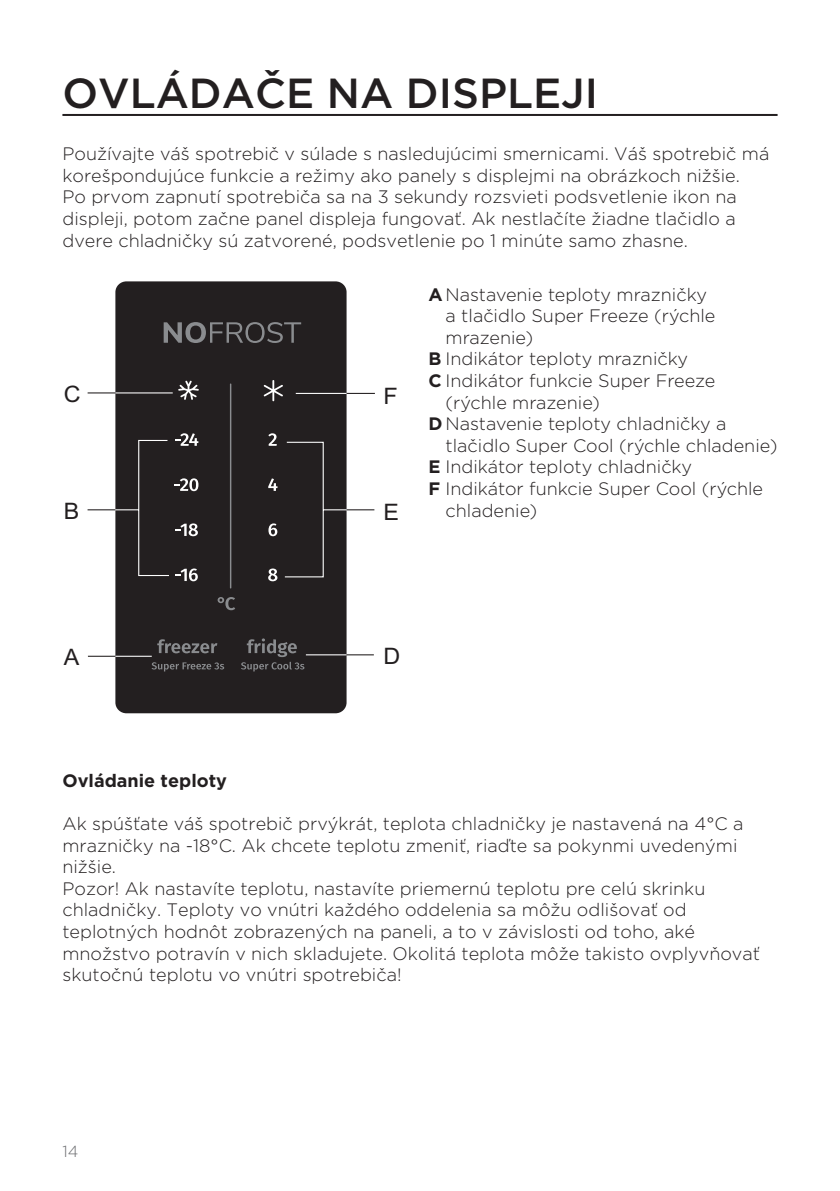
<style>
.page{position:relative;width:840px;height:1191px;background:#fff}
.page>*{position:absolute;margin:0;border:0;box-sizing:border-box;transform-origin:0 0}
.glavni_naslov{font:500 42px "Gotham";color:#231f20}
.t1{font:22.6px "Arial";color:#231f20}
.besedilo{font:300 18px/21.6px "Gotham";color:#231f20}
.seznam{font:300 18px/21.6px "Gotham";color:#231f20}
.besedilo-2{font:700 18px "Gotham";color:#231f20}
.t2{font:300 16px "Gotham";color:#6c6d70}
.s1{font-weight:700}
</style>
<div class="page">
<hr style="left:62px;top:114px;width:715px;height:2px;background:#231f20">
<div style="left:115px;top:281px;width:231px;height:432px;background:#231f20;border-radius:11px"></div>
<svg style="left:263px;top:380px;width:20px;height:12px"></svg>
<svg style="left:178px;top:380px;width:21px;height:12px"></svg>
<svg style="left:268px;top:578px;width:9px;height:3px"></svg>
<hr style="left:230px;top:383px;width:1px;height:205px;background:#8a8c8f">
<svg style="left:163px;top:322px;width:138px;height:21px"></svg>
<svg style="left:157px;top:639px;width:60px;height:14px"></svg>
<svg style="left:151px;top:662px;width:73px;height:9px"></svg>
<svg style="left:241px;top:638px;width:63px;height:33px"></svg>
<svg style="left:217px;top:597px;width:18px;height:13px"></svg>
<hr style="left:88px;top:392px;width:85px;height:1px;background:#231f20">
<svg style="left:114px;top:392px;width:261px;height:186px"></svg>
<svg style="left:346px;top:509px;width:28px;height:1px"></svg>
<svg style="left:87px;top:433px;width:111px;height:148px"></svg>
<hr style="left:88px;top:655px;width:64px;height:2px;background:#231f20">
<hr style="left:115px;top:655px;width:37px;height:2px;background:#fff">
<hr style="left:306px;top:654px;width:67px;height:1px;background:#231f20">
<hr style="left:306px;top:654px;width:40px;height:1px;background:#fff">
<p class="glavni_naslov" style="left:62px;top:66px;width:537px">OVLÁDAČE NA DISPLEJI</p>
<p class="besedilo" style="left:62px;top:142px;width:708px">Používajte váš spotrebič v súlade s nasledujúcimi smernicami. Váš spotrebič má korešpondujúce funkcie a režimy ako panely s displejmi na obrázkoch nižšie.<br>Po prvom zapnutí spotrebiča sa na 3 sekundy rozsvieti podsvetlenie ikon na displeji, potom začne panel displeja fungovať. Ak nestlačíte žiadne tlačidlo a dvere chladničky sú zatvorené, podsvetlenie po 1 minúte samo zhasne.</p>
<p class="t1" style="left:64px;top:381px;width:18px">C</p>
<p class="t1" style="left:64px;top:498px;width:17px">B</p>
<p class="t1" style="left:383px;top:383px;width:16px">F</p>
<p class="t1" style="left:383px;top:499px;width:17px">E</p>
<p class="seznam" style="left:445px;top:283px;width:271px;text-indent:-17px"><span class="s1">A</span>Nastavenie teploty mrazničky a tlačidlo Super Freeze (rýchle mrazenie)</p>
<p class="seznam" style="left:428px;top:348px;width:261px"><span class="s1">B</span> Indikátor teploty mrazničky</p>
<p class="seznam" style="left:445px;top:369px;width:271px;text-indent:-17px"><span class="s1">C</span> Indikátor funkcie Super Freeze (rýchle mrazenie)</p>
<p class="seznam" style="left:445px;top:412px;width:333px;text-indent:-17px"><span class="s1">D</span> Nastavenie teploty chladničky a tlačidlo Super Cool (rýchle chladenie)</p>
<p class="seznam" style="left:428px;top:456px;width:265px"><span class="s1">E</span> Indikátor teploty chladničky</p>
<p class="seznam" style="left:445px;top:477px;width:319px;text-indent:-17px"><span class="s1">F</span> Indikátor funkcie Super Cool (rýchle chladenie)</p>
<p class="t1" style="left:64px;top:644px;width:17px">A</p>
<p class="t1" style="left:383px;top:643px;width:18px">D</p>
<p class="besedilo-2" style="left:62px;top:768px;width:166px">Ovládanie teploty</p>
<p class="besedilo" style="left:62px;top:812px;width:682px">Ak spúšťate váš spotrebič prvýkrát, teplota chladničky je nastavená na 4°C a mrazničky na -18°C. Ak chcete teplotu zmeniť, riaďte sa pokynmi uvedenými nižšie.</p>
<p class="besedilo" style="left:62px;top:877px;width:698px">Pozor! Ak nastavíte teplotu, nastavíte priemernú teplotu pre celú skrinku chladničky. Teploty vo vnútri každého oddelenia sa môžu odlišovať od teplotných hodnôt zobrazených na paneli, a to v závislosti od toho, aké množstvo potravín v nich skladujete. Okolitá teplota môže takisto ovplyvňovať skutočnú teplotu vo vnútri spotrebiča!</p>
<p class="t2" style="left:62px;top:1140px;width:17px">14</p>
</div>
